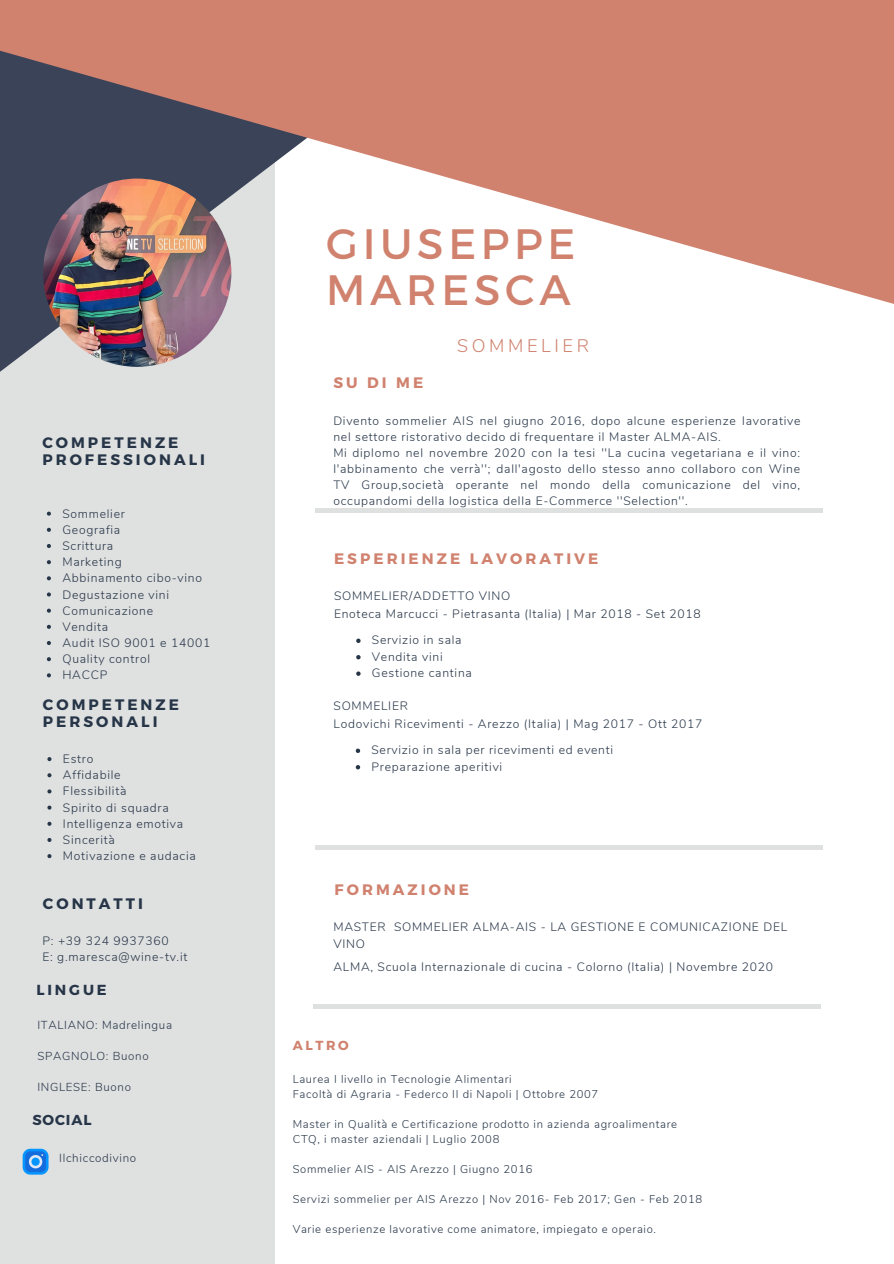
<style>
.page{position:relative;width:894px;height:1264px;background:#fff}
.page>*{position:absolute;margin:0;border:0;box-sizing:border-box;transform-origin:0 0}
.t1{font:42.45px/46px "Montserrat";letter-spacing:.11em;color:#d0826f}
.t2{font:300 18.15px "Nunito";letter-spacing:.2em;color:#d0826f}
.t3{font:700 15.15px/16.5px "Montserrat";letter-spacing:.2em;color:#263547}
.t4{font:700 15.15px "Montserrat";letter-spacing:.2em;color:#d0826f}
.t5{font:700 14.55px "Montserrat";letter-spacing:.2em;color:#263547}
.t6{font:700 14.4px "Montserrat";letter-spacing:.06em;color:#263547}
.t7{font:700 13.05px "Montserrat";letter-spacing:.2em;color:#d0826f}
.t8{font:300 12.15px/16.2px "Nunito";letter-spacing:.06em;color:#263547}
.t9{font:300 11.55px "Nunito";letter-spacing:.06em;color:#263547}
.t10{font:300 11.25px "Nunito";letter-spacing:.06em;color:#263547}
</style>
<div class="page">
<div style="left:0;top:49px;width:274px;height:1214px;background:#dfe0e0"></div>
<hr style="left:315px;top:508px;width:506px;height:4px;background:#dfe0e0">
<svg style="left:0;top:338px;width:275px;height:122px"></svg>
<img style="left:43px;top:178px;width:188px;height:189px;border-radius:50%">
<svg style="left:0;top:0;width:893px;height:338px;fill:#d0826f"></svg>
<div style="left:315px;top:844px;width:506px;height:5px;background:#dfe0e0"></div>
<hr style="left:314px;top:1004px;width:506px;height:4px;background:#dfe0e0">
<svg style="left:23px;top:1148px;width:26px;height:26px"></svg>
<svg style="left:356px;top:638px;width:4px;height:5px"></svg>
<svg style="left:356px;top:655px;width:4px;height:4px"></svg>
<svg style="left:356px;top:671px;width:4px;height:5px"></svg>
<svg style="left:355px;top:748px;width:5px;height:5px"></svg>
<svg style="left:355px;top:765px;width:5px;height:4px"></svg>
<svg style="left:47px;top:511px;width:4px;height:4px"></svg>
<svg style="left:47px;top:528px;width:4px;height:4px"></svg>
<svg style="left:47px;top:544px;width:4px;height:4px"></svg>
<svg style="left:47px;top:560px;width:4px;height:4px"></svg>
<svg style="left:47px;top:576px;width:4px;height:4px"></svg>
<svg style="left:47px;top:592px;width:4px;height:4px"></svg>
<svg style="left:47px;top:608px;width:4px;height:4px"></svg>
<svg style="left:47px;top:625px;width:4px;height:4px"></svg>
<svg style="left:47px;top:641px;width:4px;height:4px"></svg>
<svg style="left:47px;top:657px;width:4px;height:4px"></svg>
<svg style="left:47px;top:673px;width:4px;height:4px"></svg>
<svg style="left:47px;top:757px;width:4px;height:4px"></svg>
<svg style="left:47px;top:773px;width:4px;height:4px"></svg>
<svg style="left:47px;top:789px;width:4px;height:4px"></svg>
<svg style="left:47px;top:805px;width:4px;height:4px"></svg>
<svg style="left:47px;top:821px;width:4px;height:4px"></svg>
<svg style="left:47px;top:838px;width:4px;height:4px"></svg>
<svg style="left:47px;top:854px;width:4px;height:4px"></svg>
<p class="t3" style="left:42px;top:434px;width:164px">COMPETENZE<br>PROFESSIONALI</p>
<p class="t8" style="left:62px;top:505px;width:64px">Sommelier</p>
<p class="t8" style="left:62px;top:522px;width:59px">Geografia</p>
<p class="t8" style="left:62px;top:538px;width:52px">Scrittura</p>
<p class="t8" style="left:62px;top:554px;width:61px">Marketing</p>
<p class="t8" style="left:62px;top:570px;width:141px">Abbinamento cibo-vino</p>
<p class="t8" style="left:62px;top:586px;width:108px">Degustazione vini</p>
<p class="t8" style="left:62px;top:602px;width:92px">Comunicazione</p>
<p class="t8" style="left:62px;top:618px;width:47px">Vendita</p>
<p class="t8" style="left:62px;top:635px;width:149px">Audit ISO 9001 e 14001</p>
<p class="t8" style="left:62px;top:651px;width:89px">Quality control</p>
<p class="t8" style="left:62px;top:667px;width:46px">HACCP</p>
<p class="t3" style="left:43px;top:696px;width:138px">COMPETENZE<br>PERSONALI</p>
<p class="t8" style="left:63px;top:751px;width:32px">Estro</p>
<p class="t8" style="left:63px;top:767px;width:59px">Affidabile</p>
<p class="t8" style="left:63px;top:783px;width:65px">Flessibilità</p>
<p class="t8" style="left:63px;top:799px;width:107px">Spirito di squadra</p>
<p class="t8" style="left:63px;top:815px;width:122px">Intelligenza emotiva</p>
<p class="t8" style="left:63px;top:831px;width:53px">Sincerità</p>
<p class="t8" style="left:63px;top:848px;width:134px">Motivazione e audacia</p>
<p class="t3" style="left:43px;top:894px;width:102px">CONTATTI</p>
<p class="t8" style="left:42px;top:932px;width:128px">P: +39 324 9937360</p>
<p class="t8" style="left:42px;top:949px;width:146px">E: g.maresca@wine-tv.it</p>
<p class="t5" style="left:36px;top:980px;width:72px">LINGUE</p>
<p class="t9" style="left:37px;top:1017px;width:136px">ITALIANO: Madrelingua</p>
<p class="t9" style="left:37px;top:1048px;width:113px">SPAGNOLO: Buono</p>
<p class="t9" style="left:37px;top:1079px;width:95px">INGLESE: Buono</p>
<p class="t6" style="left:32px;top:1110px;width:60px">SOCIAL</p>
<p class="t9" style="left:59px;top:1150px;width:78px">Ilchiccodivino</p>
<p class="t1" style="left:326px;top:218px;width:250px">GIUSEPPE<br>MARESCA</p>
<p class="t2" style="left:457px;top:333px;width:133px">SOMMELIER</p>
<p class="t4" style="left:333px;top:373px;width:91px">SU DI ME</p>
<p class="t8" style="left:333px;top:412px;width:468px">Divento sommelier AIS nel giugno 2016, dopo alcune esperienze lavorative nel settore ristorativo decido di frequentare il Master ALMA-AIS.</p>
<p class="t8" style="left:333px;top:445px;width:468px;text-align:justify">Mi diplomo nel novembre 2020 con la tesi ''La cucina vegetariana e il vino: l'abbinamento che verrà''; dall'agosto dello stesso anno collaboro con Wine TV Group,società operante nel mondo della comunicazione del vino, occupandomi della logistica della E-Commerce ''Selection''.</p>
<p class="t4" style="left:334px;top:548px;width:266px">ESPERIENZE LAVORATIVE</p>
<p class="t8" style="left:334px;top:587px;width:178px">SOMMELIER/ADDETTO VINO</p>
<p class="t8" style="left:334px;top:606px;width:368px">Enoteca Marcucci - Pietrasanta (Italia) | Mar 2018 - Set 2018</p>
<p class="t8" style="left:372px;top:632px;width:91px">Servizio in sala</p>
<p class="t8" style="left:372px;top:648px;width:72px">Vendita vini</p>
<p class="t8" style="left:372px;top:665px;width:101px">Gestione cantina</p>
<p class="t8" style="left:333px;top:697px;width:76px">SOMMELIER</p>
<p class="t8" style="left:333px;top:716px;width:370px">Lodovichi Ricevimenti - Arezzo (Italia) | Mag 2017 - Ott 2017</p>
<p class="t8" style="left:371px;top:742px;width:243px">Servizio in sala per ricevimenti ed eventi</p>
<p class="t8" style="left:371px;top:758px;width:132px">Preparazione aperitivi</p>
<p class="t4" style="left:334px;top:879px;width:136px">FORMAZIONE</p>
<p class="t8" style="left:333px;top:919px;width:455px">MASTER SOMMELIER ALMA-AIS - LA GESTIONE E COMUNICAZIONE DEL<br>VINO</p>
<p class="t8" style="left:333px;top:958px;width:441px">ALMA, Scuola Internazionale di cucina - Colorno (Italia) | Novembre 2020</p>
<p class="t7" style="left:292px;top:1036px;width:57px">ALTRO</p>
<p class="t10" style="left:292px;top:1071px;width:220px">Laurea I livello in Tecnologie Alimentari</p>
<p class="t10" style="left:292px;top:1086px;width:307px">Facoltà di Agraria - Federco II di Napoli | Ottobre 2007</p>
<p class="t10" style="left:292px;top:1116px;width:386px">Master in Qualità e Certificazione prodotto in azienda agroalimentare</p>
<p class="t10" style="left:292px;top:1131px;width:208px">CTQ, i master aziendali | Luglio 2008</p>
<p class="t10" style="left:292px;top:1161px;width:241px">Sommelier AIS - AIS Arezzo | Giugno 2016</p>
<p class="t10" style="left:292px;top:1191px;width:411px">Servizi sommelier per AIS Arezzo | Nov 2016- Feb 2017; Gen - Feb 2018</p>
<p class="t10" style="left:292px;top:1221px;width:365px">Varie esperienze lavorative come animatore, impiegato e operaio.</p>
</div>
